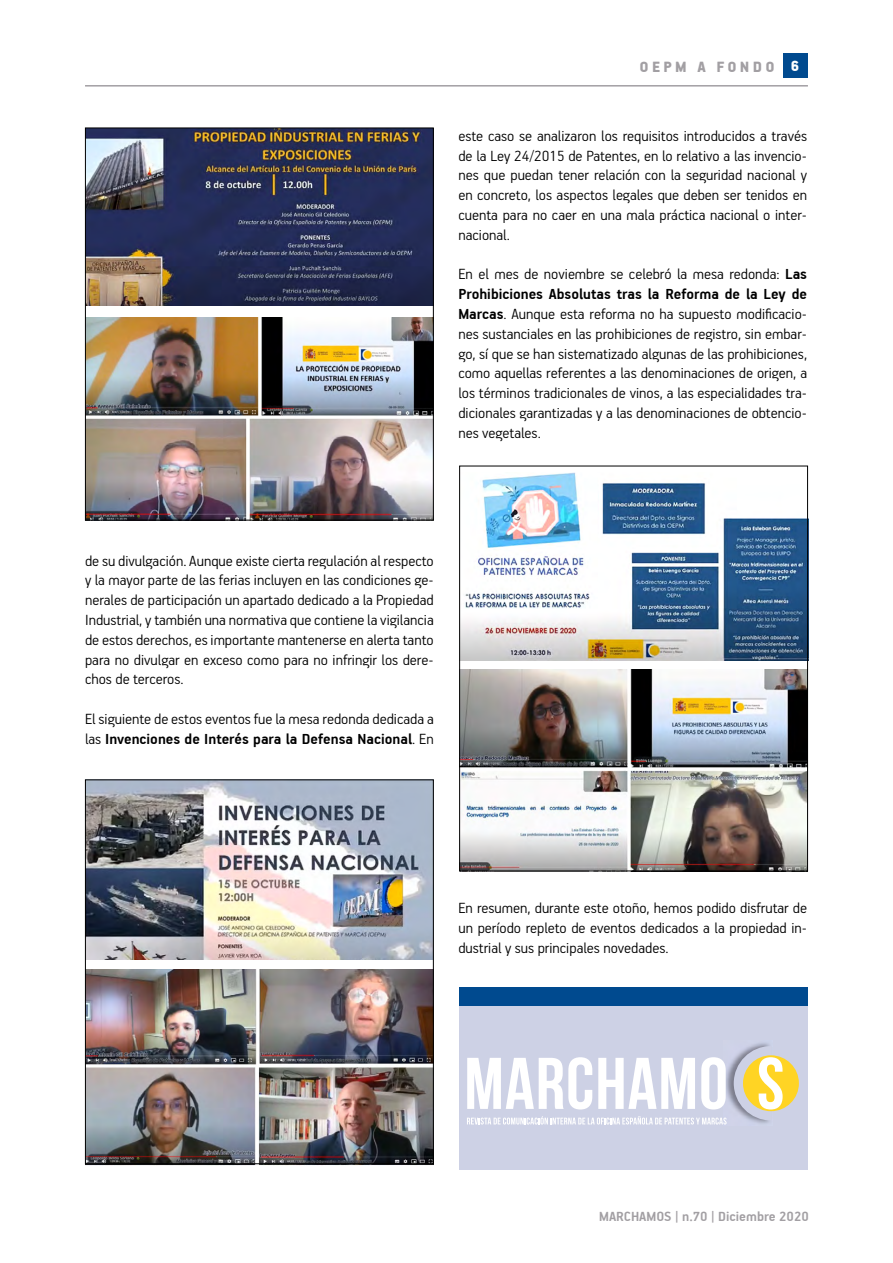
<style>
.page{position:relative;width:893px;height:1263px;background:#fff}
.page>*{position:absolute;margin:0;border:0;box-sizing:border-box;transform-origin:0 0}
.t1{font:300 16.5px/19.8px "PF Handbook Pro";color:#000;text-align:justify}
.t2{font:900 16.5px "PF Handbook Pro";letter-spacing:.2em;color:#a29fa3}
.t3{font:900 16.5px "PF Handbook Pro";color:#fff}
.t4{font:700 15px "PF Handbook Pro";color:#a29fa3}
.s1{font-weight:700}
</style>
<div class="page">
<hr style="left:85px;top:85px;width:723px;height:2px;background:#a29fa3">
<div style="left:783px;top:53px;width:24px;height:24px;background:#004a8f"></div>
<img style="left:87px;top:130px;width:345px;height:175px">
<img style="left:85px;top:317px;width:349px;height:204px">
<img style="left:87px;top:781px;width:345px;height:178px">
<img style="left:85px;top:969px;width:349px;height:196px">
<div style="left:85px;top:128px;width:349px;height:392px;border:1px solid #000"></div>
<div style="left:85px;top:779px;width:349px;height:385px;border:1px solid #000"></div>
<img style="left:461px;top:670px;width:345px;height:199px">
<img style="left:461px;top:472px;width:345px;height:188px">
<div style="left:459px;top:466px;width:349px;height:405px;border:1px solid #000"></div>
<div style="left:459px;top:987px;width:349px;height:182px;background:#cdd1e5"></div>
<div style="left:459px;top:987px;width:349px;height:18px;background:#004a8f"></div>
<svg style="left:467px;top:1057px;width:125px;height:52px"></svg>
<svg style="left:598px;top:1058px;width:97px;height:51px"></svg>
<img style="left:724px;top:1043px;width:45px;height:82px">
<div style="left:743px;top:1055px;width:56px;height:56px;background:#ffd424;border-radius:50%"></div>
<svg style="left:734px;top:1046px;width:49px;height:74px"></svg>
<svg style="left:467px;top:1116px;width:260px;height:8px"></svg>
<svg style="left:701px;top:1057px;width:25px;height:52px"></svg>
<p class="t2" style="left:639px;top:57px;width:137px">OEPM A FONDO</p>
<p class="t3" style="left:791px;top:56px;width:10px">6</p>
<p class="t1" style="left:458px;top:125px;width:350px">este caso se analizaron los requisitos introducidos a través de la Ley 24/2015 de Patentes, en lo relativo a las invencio&shy;nes que puedan tener relación con la seguridad nacional y en concreto, los aspectos legales que deben ser tenidos en cuenta para no caer en una mala práctica nacional o inter&shy;nacional.</p>
<p class="t1" style="left:458px;top:264px;width:350px">En el mes de noviembre se celebró la mesa redonda: <span class="s1">Las Prohibiciones Absolutas tras la Reforma de la Ley de Marcas</span>. Aunque esta reforma no ha supuesto modificacio&shy;nes sustanciales en las prohibiciones de registro, sin embar&shy;go, sí que se han sistematizado algunas de las prohibiciones, como aquellas referentes a las denominaciones de origen, a los términos tradicionales de vinos, a las especialidades tra&shy;dicionales garantizadas y a las denominaciones de obtencio&shy;nes vegetales.</p>
<p class="t1" style="left:85px;top:550px;width:350px">de su divulgación. Aunque existe cierta regulación al respecto y la mayor parte de las ferias incluyen en las condiciones ge&shy;nerales de participación un apartado dedicado a la Propiedad Industrial, y también una normativa que contiene la vigilancia de estos derechos, es importante mantenerse en alerta tanto para no divulgar en exceso como para no infringir los dere&shy;chos de terceros.</p>
<p class="t1" style="left:85px;top:708px;width:350px">El siguiente de estos eventos fue la mesa redonda dedicada a las <span class="s1">Invenciones de Interés para la Defensa Nacional</span>. En</p>
<p class="t1" style="left:458px;top:897px;width:350px">En resumen, durante este otoño, hemos podido disfrutar de un período repleto de eventos dedicados a la propiedad in&shy;dustrial y sus principales novedades.</p>
<p class="t4" style="left:599px;top:1207px;width:211px">MARCHAMOS | n.70 | Diciembre 2020</p>
</div>
